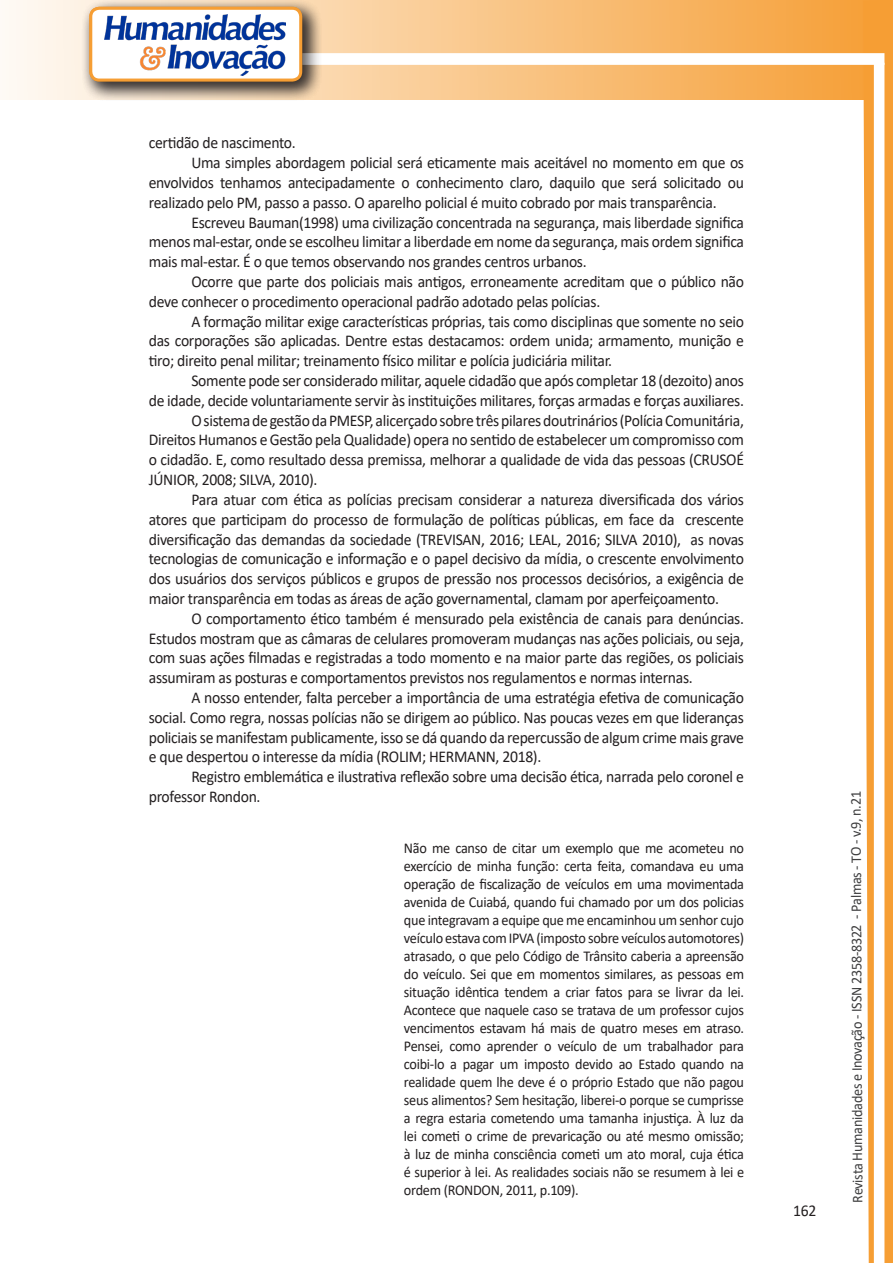
<style>
.page{position:relative;width:893px;height:1263px;background:#fff}
.page>*{position:absolute;margin:0;border:0;box-sizing:border-box;transform-origin:0 0}
.texto{font:16.5px/19.8px "Calibri";letter-spacing:-.02em;color:#231f20;text-align:justify;scale:.95 1}
.citacao{font:15px/18px "Calibri";letter-spacing:-.02em;color:#231f20;text-align:justify;scale:.95 1}
.t1{font:15px "Calibri";letter-spacing:-.025em;color:#3e3e3f;scale:.95 1}
</style>
<div class="page">
<svg style="left:5px;top:0;width:858px;height:100px;background:#f9c484"></svg>
<div style="left:302px;top:53px;width:582px;height:12px;background:#fff;border:2px solid #fff"></div>
<svg style="left:863px;top:0;width:30px;height:1263px"></svg>
<div style="left:81px;top:0;width:241px;height:102px;background:#231f20;opacity:.75"></div>
<svg style="left:91px;top:8px;width:210px;height:72px"></svg>
<div style="left:89px;top:7px;width:213px;height:75px;border:3px solid #f69e34;border-radius:9px"></div>
<p class="texto" style="left:149px;top:133px;width:156px">certidão de nascimento.</p>
<p class="texto" style="left:149px;top:152px;width:628px;text-indent:43px">Uma simples abordagem policial será eticamente mais aceitável no momento em que os envolvidos tenhamos antecipadamente o conhecimento claro, daquilo que será solicitado ou realizado pelo PM, passo a passo. O aparelho policial é muito cobrado por mais transparência.</p>
<p class="texto" style="left:149px;top:212px;width:628px;text-indent:43px">Escreveu Bauman(1998) uma civilização concentrada na segurança, mais liberdade significa menos mal-estar, onde se escolheu limitar a liberdade em nome da segurança, mais ordem significa mais mal-estar. É o que temos observando nos grandes centros urbanos.</p>
<p class="texto" style="left:149px;top:271px;width:628px;text-indent:43px">Ocorre que parte dos policiais mais antigos, erroneamente acreditam que o público não deve conhecer o procedimento operacional padrão adotado pelas polícias.</p>
<p class="texto" style="left:149px;top:311px;width:628px;text-indent:43px">A formação militar exige características próprias, tais como disciplinas que somente no seio das corporações são aplicadas. Dentre estas destacamos: ordem unida; armamento, munição e tiro; direito penal militar; treinamento físico militar e polícia judiciária militar.</p>
<p class="texto" style="left:149px;top:370px;width:628px;text-align:right">Somente pode ser considerado militar, aquele cidadão que após completar 18 (dezoito) anos<br>de idade, decide voluntariamente servir às instituições militares, forças armadas e forças auxiliares.</p>
<p class="texto" style="left:149px;top:410px;width:628px;text-indent:43px">O sistema de gestão da PMESP, alicerçado sobre três pilares doutrinários (Polícia Comunitária, Direitos Humanos e Gestão pela Qualidade) opera no sentido de estabelecer um compromisso com o cidadão. E, como resultado dessa premissa, melhorar a qualidade de vida das pessoas (CRUSOÉ JÚNIOR, 2008; SILVA, 2010).</p>
<p class="texto" style="left:149px;top:489px;width:628px;text-indent:43px">Para atuar com ética as polícias precisam considerar a natureza diversificada dos vários atores que participam do processo de formulação de políticas públicas, em face da crescente diversificação das demandas da sociedade (TREVISAN, 2016; LEAL, 2016; SILVA 2010), as novas tecnologias de comunicação e informação e o papel decisivo da mídia, o crescente envolvimento dos usuários dos serviços públicos e grupos de pressão nos processos decisórios, a exigência de maior transparência em todas as áreas de ação governamental, clamam por aperfeiçoamento.</p>
<p class="texto" style="left:149px;top:608px;width:628px;text-indent:43px">O comportamento ético também é mensurado pela existência de canais para denúncias.<br>Estudos mostram que as câmaras de celulares promoveram mudanças nas ações policiais, ou seja, com suas ações filmadas e registradas a todo momento e na maior parte das regiões, os policiais assumiram as posturas e comportamentos previstos nos regulamentos e normas internas.</p>
<p class="texto" style="left:149px;top:687px;width:628px;text-indent:43px">A nosso entender, falta perceber a importância de uma estratégia efetiva de comunicação social. Como regra, nossas polícias não se dirigem ao público. Nas poucas vezes em que lideranças policiais se manifestam publicamente, isso se dá quando da repercussão de algum crime mais grave e que despertou o interesse da mídia (ROLIM; HERMANN, 2018).</p>
<p class="texto" style="left:149px;top:766px;width:628px;text-indent:43px">Registro emblemática e ilustrativa reflexão sobre uma decisão ética, narrada pelo coronel e professor Rondon.</p>
<p class="citacao" style="left:404px;top:838px;width:360px">Não me canso de citar um exemplo que me acometeu no exercício de minha função: certa feita, comandava eu uma operação de fiscalização de veículos em uma movimentada avenida de Cuiabá, quando fui chamado por um dos policias que integravam a equipe que me encaminhou um senhor cujo veículo estava com IPVA (imposto sobre veículos automotores) atrasado, o que pelo Código de Trânsito caberia a apreensão do veículo. Sei que em momentos similares, as pessoas em situação idêntica tendem a criar fatos para se livrar da lei.<br>Acontece que naquele caso se tratava de um professor cujos vencimentos estavam há mais de quatro meses em atraso.<br>Pensei, como aprender o veículo de um trabalhador para coibi-lo a pagar um imposto devido ao Estado quando na realidade quem lhe deve é o próprio Estado que não pagou seus alimentos? Sem hesitação, liberei-o porque se cumprisse a regra estaria cometendo uma tamanha injustiça. À luz da lei cometi o crime de prevaricação ou até mesmo omissão; à luz de minha consciência cometi um ato moral, cuja ética é superior à lei. As realidades sociais não se resumem à lei e ordem (RONDON, 2011, p.109).</p>
<p class="texto" style="left:793px;top:1200px;width:26px">162</p>
<p class="t1" style="left:846px;top:1203px;width:435px;rotate:-90deg">Revista Humanidades e Inovação - ISSN 2358-8322 - Palmas - TO - v.9, n.21</p>
</div>
